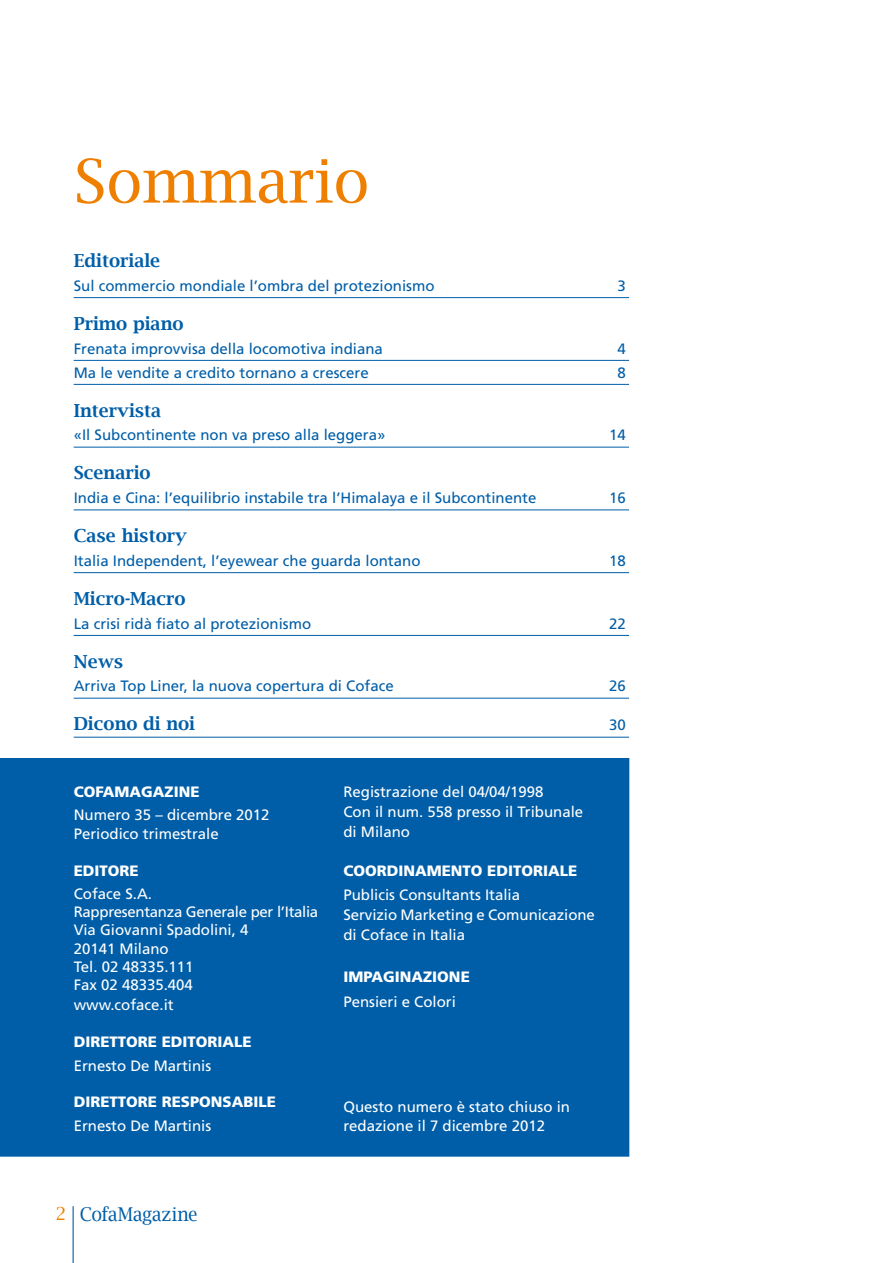
<style>
.page{position:relative;width:893px;height:1263px;background:#fff}
.page>*{position:absolute;margin:0;border:0;box-sizing:border-box;transform-origin:0 0}
.t1{font:60px "Lucida Bright";color:#ee7f00}
.t2{font:19.05px "Lucida Bright";letter-spacing:-.02em;color:#005ea8;scale:.94 1}
.t3{font:600 18px "Lucida Bright";color:#005ea8}
.t4{font:15px/19.8px "Frutiger";color:#fff}
.t5{font:15px "Frutiger";color:#005ea8}
.t6{font:900 15px "Frutiger";color:#fff}
.s1{font-size:18px;color:#ee7f00}
</style>
<div class="page">
<hr style="left:73px;top:1206px;width:1px;height:57px;background:#005ea8">
<div style="left:0;top:758px;width:629px;height:399px;background:#005ea8"></div>
<hr style="left:74px;top:297px;width:555px;height:1px;background:#005ea8">
<hr style="left:74px;top:360px;width:555px;height:1px;background:#005ea8">
<hr style="left:74px;top:384px;width:555px;height:1px;background:#005ea8">
<hr style="left:74px;top:447px;width:555px;height:1px;background:#005ea8">
<hr style="left:74px;top:509px;width:555px;height:1px;background:#005ea8">
<hr style="left:74px;top:572px;width:555px;height:1px;background:#005ea8">
<hr style="left:74px;top:635px;width:555px;height:1px;background:#005ea8">
<hr style="left:74px;top:698px;width:555px;height:1px;background:#005ea8">
<hr style="left:74px;top:737px;width:555px;height:1px;background:#005ea8">
<h1 class="t1" style="left:74px;top:147px;width:297px">Sommario</h1>
<p class="t3" style="left:74px;top:250px;width:88px">Editoriale</p>
<p class="t5" style="left:74px;top:277px;width:362px">Sul commercio mondiale l’ombra del protezionismo</p>
<p class="t5" style="left:617px;top:277px;width:10px">3</p>
<p class="t3" style="left:74px;top:313px;width:111px">Primo piano</p>
<p class="t5" style="left:74px;top:340px;width:311px">Frenata improvvisa della locomotiva indiana</p>
<p class="t5" style="left:617px;top:340px;width:10px">4</p>
<p class="t5" style="left:74px;top:364px;width:297px">Ma le vendite a credito tornano a crescere</p>
<p class="t5" style="left:617px;top:364px;width:10px">8</p>
<p class="t3" style="left:74px;top:400px;width:89px">Intervista</p>
<p class="t5" style="left:74px;top:426px;width:313px">«Il Subcontinente non va preso alla leggera»</p>
<p class="t5" style="left:609px;top:426px;width:18px">14</p>
<p class="t3" style="left:74px;top:463px;width:78px">Scenario</p>
<p class="t5" style="left:74px;top:489px;width:464px">India e Cina: l’equilibrio instabile tra l’Himalaya e il Subcontinente</p>
<p class="t5" style="left:609px;top:489px;width:18px">16</p>
<p class="t3" style="left:74px;top:525px;width:115px">Case history</p>
<p class="t5" style="left:74px;top:552px;width:348px">Italia Independent, l’eyewear che guarda lontano</p>
<p class="t5" style="left:609px;top:552px;width:18px">18</p>
<p class="t3" style="left:74px;top:588px;width:113px">Micro-Macro</p>
<p class="t5" style="left:74px;top:615px;width:239px">La crisi ridà fiato al protezionismo</p>
<p class="t5" style="left:609px;top:615px;width:18px">22</p>
<p class="t3" style="left:74px;top:651px;width:51px">News</p>
<p class="t5" style="left:74px;top:677px;width:322px">Arriva Top Liner, la nuova copertura di Coface</p>
<p class="t5" style="left:609px;top:677px;width:18px">26</p>
<p class="t3" style="left:74px;top:714px;width:123px">Dicono di noi</p>
<p class="t5" style="left:609px;top:716px;width:18px">30</p>
<p class="t6" style="left:74px;top:783px;width:127px">COFAMAGAZINE</p>
<p class="t4" style="left:74px;top:804px;width:197px">Numero 35 – dicembre 2012<br>Periodico trimestrale</p>
<p class="t6" style="left:74px;top:862px;width:67px">EDITORE</p>
<p class="t4" style="left:74px;top:884px;width:246px;line-height:18.3px">Coface S.A.<br>Rappresentanza Generale per l’Italia<br>Via Giovanni Spadolini, 4<br>20141 Milano<br>Tel. 02 48335.111<br>Fax 02 48335.404</p>
<p class="t4" style="left:74px;top:995px;width:102px">www.coface.it</p>
<p class="t6" style="left:74px;top:1032px;width:180px">DIRETTORE EDITORIALE</p>
<p class="t4" style="left:74px;top:1055px;width:139px">Ernesto De Martinis</p>
<p class="t6" style="left:74px;top:1093px;width:204px">DIRETTORE RESPONSABILE</p>
<p class="t4" style="left:74px;top:1116px;width:139px">Ernesto De Martinis</p>
<p class="t4" style="left:343px;top:782px;width:241px">Registrazione del 04/04/1998<br>Con il num. 558 presso il Tribunale di Milano</p>
<p class="t6" style="left:343px;top:862px;width:235px">COORDINAMENTO EDITORIALE</p>
<p class="t4" style="left:343px;top:885px;width:253px">Publicis Consultants Italia<br>Servizio Marketing e Comunicazione di Coface in Italia</p>
<p class="t6" style="left:343px;top:968px;width:128px">IMPAGINAZIONE</p>
<p class="t4" style="left:343px;top:991px;width:114px">Pensieri e Colori</p>
<p class="t4" style="left:343px;top:1096px;width:228px">Questo numero è stato chiuso in redazione il 7 dicembre 2012</p>
<p class="t2" style="left:56px;top:1203px;width:153px"><span class="s1">2</span> CofaMagazine</p>
</div>
